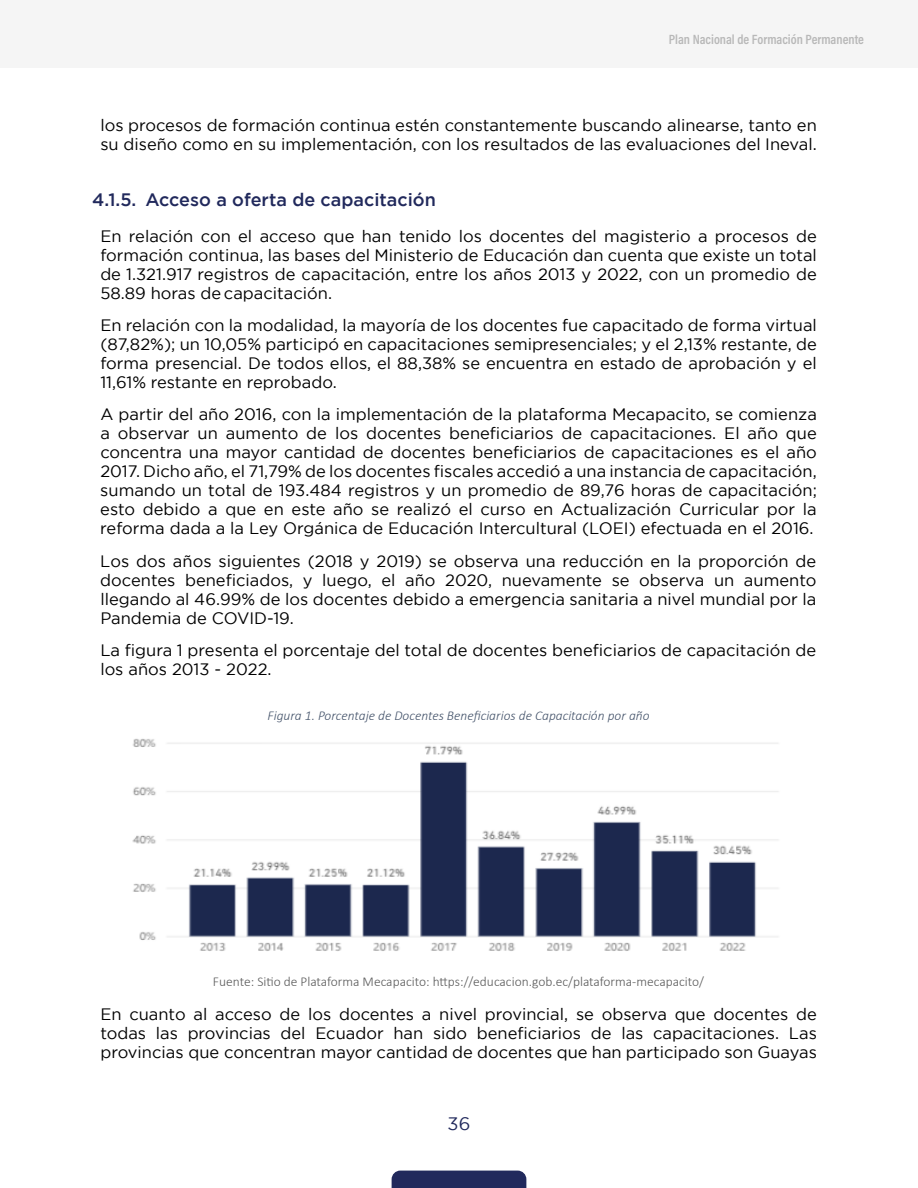
<style>
.page{position:relative;width:918px;height:1188px;background:#fff}
.page>*{position:absolute;margin:0;border:0;box-sizing:border-box;transform-origin:0 0}
.t1{font:500 18px "Gotham";color:#21295c}
.t2{font:18px "Gotham";color:#21295c}
.t3{font:16.5px/18.9px "Gotham";color:#000;text-align:justify}
.t4{font:300 13.5px "Calibri";color:#595959}
.t5{font:italic 300 13.5px "Calibri";color:#44536a}
.t6{font:600 13.5px "Acumin Pro Cond";color:#b8b8b8}
</style>
<div class="page">
<div style="left:392px;top:1171px;width:134px;height:17px;background:#21295c"></div>
<div style="left:1px;top:1px;width:917px;height:67px;background:#f5f5f5"></div>
<img style="left:132px;top:738px;width:647px;height:213px">
<p class="t6" style="left:669px;top:30px;width:197px">Plan Nacional de Formación Permanente</p>
<p class="t3" style="left:100px;top:115px;width:718px">los procesos de formación continua estén constantemente buscando alinearse, tanto en su diseño como en su implementación, con los resultados de las evaluaciones del Ineval.</p>
<p class="t1" style="left:92px;top:189px;width:345px">4.1.5. Acceso a oferta de capacitación</p>
<p class="t3" style="left:100px;top:226px;width:718px">En relación con el acceso que han tenido los docentes del magisterio a procesos de formación continua, las bases del Ministerio de Educación dan cuenta que existe un total de 1.321.917 registros de capacitación, entre los años 2013 y 2022, con un promedio de 58.89 horas de capacitación.</p>
<p class="t3" style="left:100px;top:315px;width:718px">En relación con la modalidad, la mayoría de los docentes fue capacitado de forma virtual (87,82%); un 10,05% participó en capacitaciones semipresenciales; y el 2,13% restante, de forma presencial. De todos ellos, el 88,38% se encuentra en estado de aprobación y el 11,61% restante en reprobado.</p>
<p class="t3" style="left:100px;top:405px;width:718px">A partir del año 2016, con la implementación de la plataforma Mecapacito, se comienza a observar un aumento de los docentes beneficiarios de capacitaciones. El año que concentra una mayor cantidad de docentes beneficiarios de capacitaciones es el año 2017. Dicho año, el 71,79% de los docentes fiscales accedió a una instancia de capacitación, sumando un total de 193.484 registros y un promedio de 89,76 horas de capacitación; esto debido a que en este año se realizó el curso en Actualización Curricular por la reforma dada a la Ley Orgánica de Educación Intercultural (LOEI) efectuada en el 2016.</p>
<p class="t3" style="left:100px;top:551px;width:718px">Los dos años siguientes (2018 y 2019) se observa una reducción en la proporción de docentes beneficiados, y luego, el año 2020, nuevamente se observa un aumento llegando al 46.99% de los docentes debido a emergencia sanitaria a nivel mundial por la Pandemia de COVID-19.</p>
<p class="t3" style="left:100px;top:641px;width:717px">La figura 1 presenta el porcentaje del total de docentes beneficiarios de capacitación de los años 2013 - 2022.</p>
<p class="t5" style="left:268px;top:707px;width:384px">Figura 1. Porcentaje de Docentes Beneficiarios de Capacitación por año</p>
<p class="t4" style="left:213px;top:973px;width:493px">Fuente: Sitio de Plataforma Mecapacito: https://educacion.gob.ec/plataforma-mecapacito/</p>
<p class="t3" style="left:100px;top:1004px;width:718px">En cuanto al acceso de los docentes a nivel provincial, se observa que docentes de todas las provincias del Ecuador han sido beneficiarios de las capacitaciones. Las provincias que concentran mayor cantidad de docentes que han participado son Guayas</p>
<p class="t2" style="left:448px;top:1114px;width:24px">36</p>
</div>
